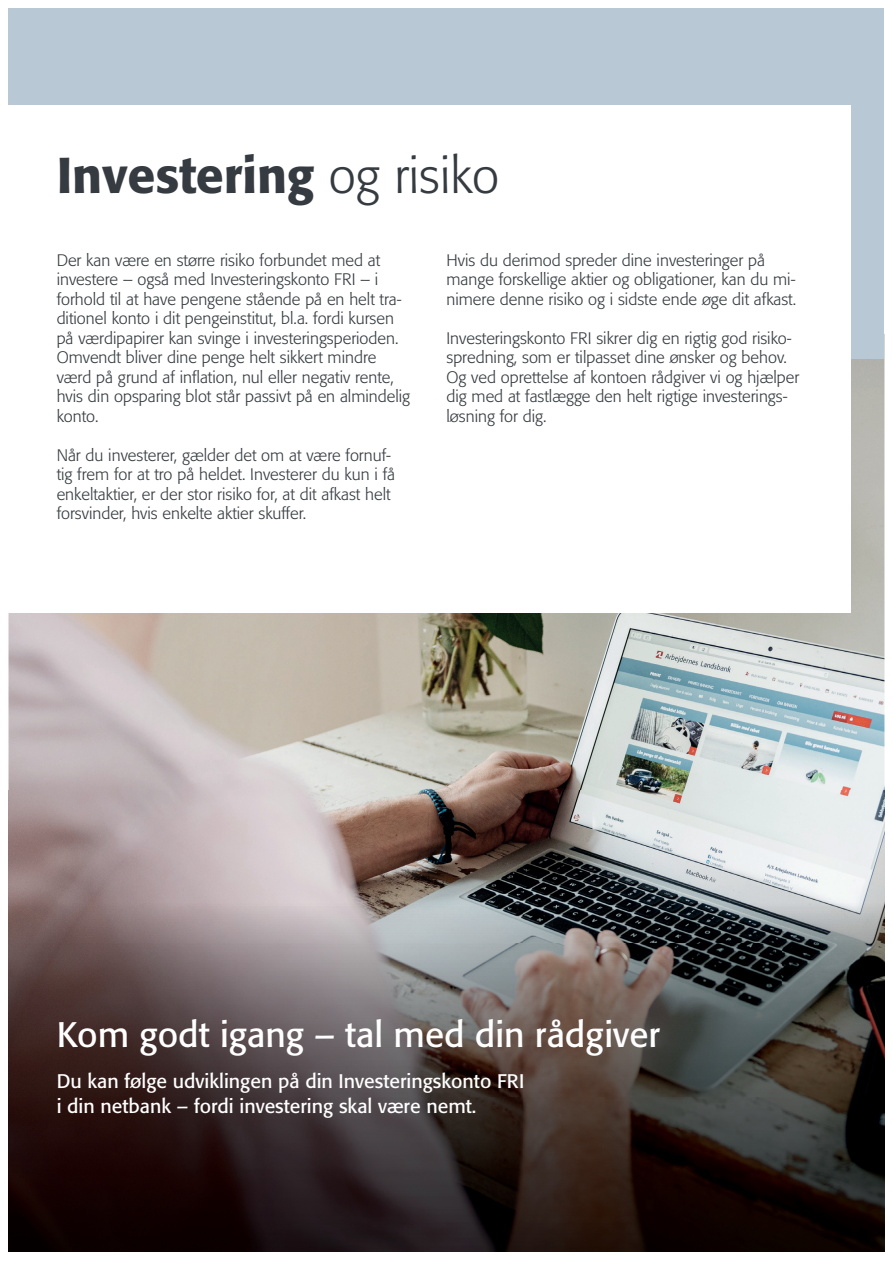
<style>
.page{position:relative;width:893px;height:1263px;background:#fff}
.page>*{position:absolute;margin:0;border:0;box-sizing:border-box;transform-origin:0 0}
.t1{font:500 49.8px "Formata";color:#353b40}
.t2{font:35.1px "Formata";color:#fff}
.t3{font:19.5px/25.5px "Formata";color:#fff}
.t4{font:300 16.5px/19.5px "Formata";color:#353b40}
.s1{font-weight:300}
</style>
<div class="page">
<img style="left:9px;top:359px;width:875px;height:432px">
<div style="left:9px;top:9px;width:875px;height:350px;background:#b9c8d5"></div>
<div style="left:0;top:105px;width:850px;height:508px;background:#fff"></div>
<img style="left:9px;top:791px;width:875px;height:460px">
<h1 class="t1" style="left:57px;top:145px;width:444px">Investering <span class="s1">og risiko</span></h1>
<p class="t4" style="left:57px;top:250px;width:355px">Der kan være en større risiko forbundet med at investere – også med Investeringskonto FRI – i forhold til at have pengene stående på en helt tra&shy;ditionel konto i dit pengeinstitut, bl.a. fordi kursen på værdipapirer kan svinge i investeringsperioden.<br>Omvendt bliver dine penge helt sikkert mindre værd på grund af inflation, nul eller negativ rente, hvis din opsparing blot står passivt på en almindelig konto.</p>
<p class="t4" style="left:57px;top:445px;width:340px">Når du investerer, gælder det om at være fornuf&shy;tig frem for at tro på heldet. Investerer du kun i få enkeltaktier, er der stor risiko for, at dit afkast helt forsvinder, hvis enkelte aktier skuffer.</p>
<p class="t4" style="left:446px;top:250px;width:351px">Hvis du derimod spreder dine investeringer på mange forskellige aktier og obligationer, kan du mi&shy;nimere denne risiko og i sidste ende øge dit afkast.</p>
<p class="t4" style="left:446px;top:328px;width:354px">Investeringskonto FRI sikrer dig en rigtig god risiko&shy;spredning, som er tilpasset dine ønsker og behov.<br>Og ved oprettelse af kontoen rådgiver vi og hjælper dig med at fastlægge den helt rigtige investerings&shy;løsning for dig.</p>
<h2 class="t2" style="left:57px;top:1014px;width:605px">Kom godt igang – tal med din rådgiver</h2>
<p class="t3" style="left:57px;top:1068px;width:469px">Du kan følge udviklingen på din Investeringskonto FRI i din netbank – fordi investering skal være nemt.</p>
</div>
